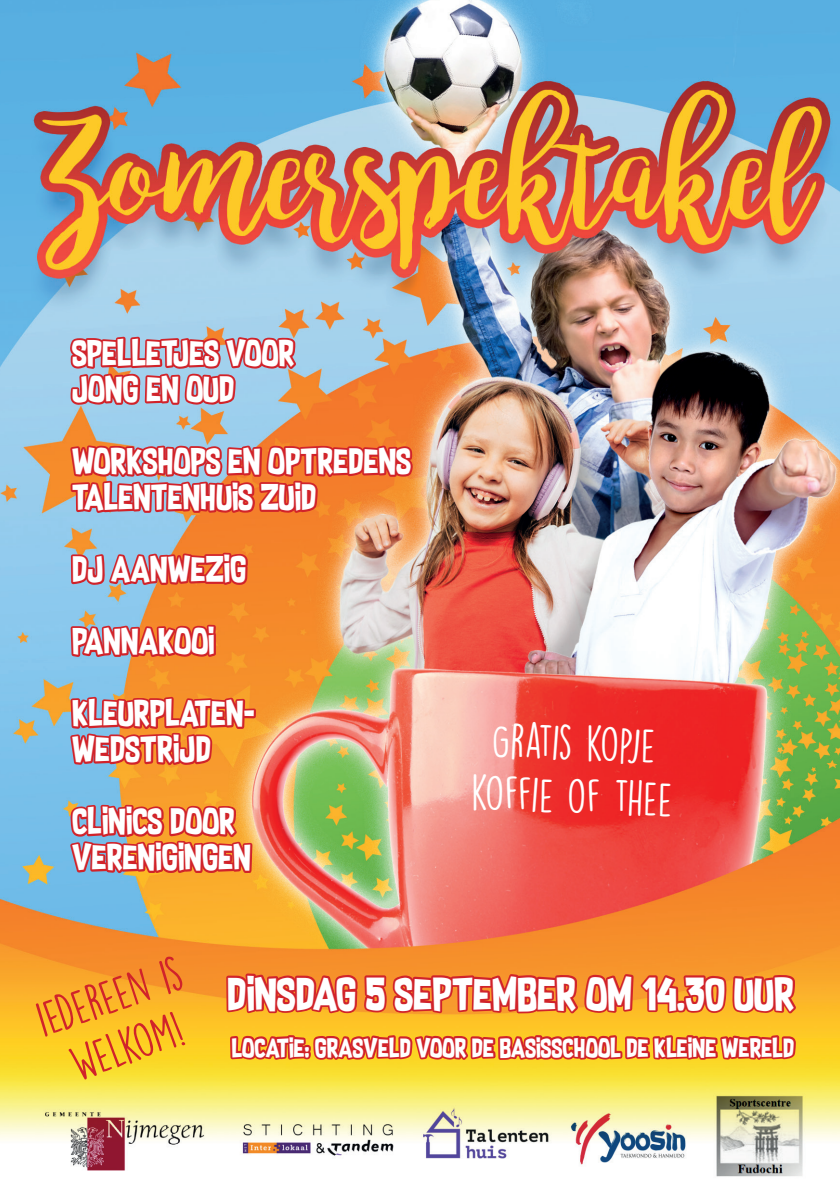
<style>
.page{position:relative;width:840px;height:1191px;background:#fff}
.page>*{position:absolute;margin:0;border:0;box-sizing:border-box;transform-origin:0 0}
.t1{font:44px/52.8px "DK Lemon Yellow Sun";color:#fff;text-align:center}
.t2{font:44px/52.8px "DK Lemon Yellow Sun";color:#d1232a;text-align:center}
.t3{font:38px "Supersonic Rocketship";color:#fff}
.t4{font:30px "Supersonic Rocketship";color:#fff}
.t5{font:22px "Supersonic Rocketship";color:#fff}
</style>
<div class="page">
<img style="left:0;top:0;width:839px;height:1176px">
<svg style="left:69px;top:297px;width:230px;height:113px"></svg>
<svg style="left:68px;top:434px;width:345px;height:161px"></svg>
<svg style="left:68px;top:622px;width:151px;height:40px"></svg>
<div style="left:242px;top:708px;width:14px;height:10px;border:4px solid #d1232a"></div>
<svg style="left:67px;top:694px;width:187px;height:190px"></svg>
<svg style="left:224px;top:969px;width:574px;height:208px"></svg>
<p class="t4" style="left:72px;top:330px;width:224px">SPELLETJES VOOR</p>
<p class="t4" style="left:72px;top:366px;width:164px">JONG EN OUD</p>
<p class="t4" style="left:72px;top:438px;width:340px">WORKSHOPS EN OPTREDENS</p>
<p class="t4" style="left:72px;top:474px;width:246px">TALENTENHUIS ZUID</p>
<p class="t4" style="left:72px;top:546px;width:176px">DJ AANWEZIG</p>
<p class="t4" style="left:72px;top:618px;width:144px">PANNAKOOI</p>
<p class="t4" style="left:72px;top:690px;width:184px">KLEURPLATEN-</p>
<p class="t4" style="left:72px;top:726px;width:141px">WEDSTRIJD</p>
<p class="t4" style="left:72px;top:798px;width:164px">CLINICS DOOR</p>
<p class="t4" style="left:72px;top:834px;width:180px">VERENIGINGEN</p>
<p class="t1" style="left:473px;top:713px;width:203px;rotate:2deg">Gratis kopje koffie of thee</p>
<p class="t2" style="left:29px;top:995px;width:153px;rotate:-19deg">iedereen is welkom!</p>
<p class="t3" style="left:227px;top:964px;width:568px">DINSDAG 5 SEPTEMBER OM 14.30 UUR</p>
<p class="t5" style="left:231px;top:1030px;width:564px">LOCATIE: GRASVELD VOOR DE BASISSCHOOL DE KLEINE WERELD</p>
</div>
